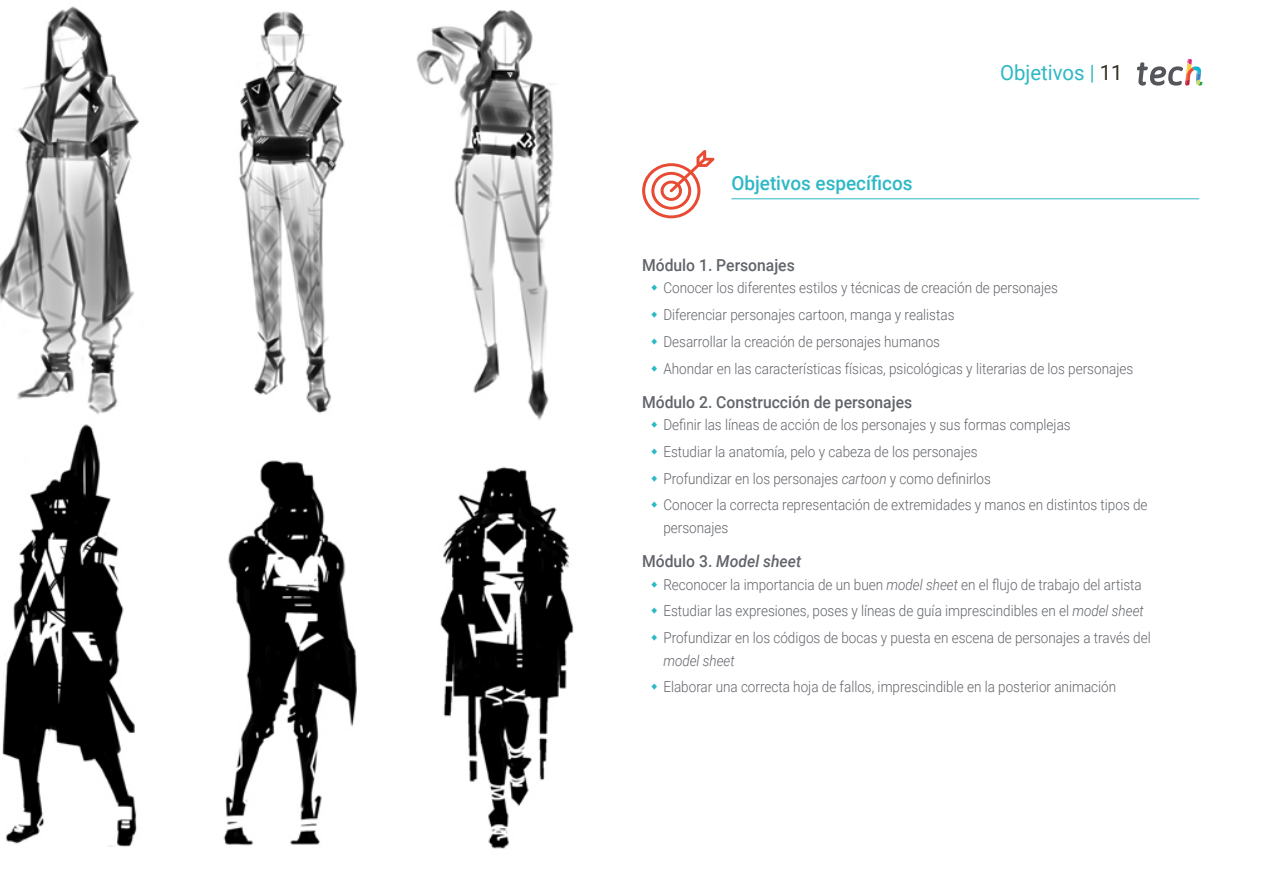
<style>
.page{position:relative;width:1263px;height:893px;background:#fff}
.page>*{position:absolute;margin:0;border:0;box-sizing:border-box;transform-origin:0 0}
.t1{font:21px "Roboto";color:#2db8c5}
.t2{font:500 19.5px "Roboto";color:#2db8c5}
.t3{font:500 16.5px "Roboto";color:#61646a;scale:.95 1}
.t4{font:italic 500 16.5px "Roboto";color:#61646a;scale:.95 1}
.t5{font:300 15px/26.7px "Roboto";color:#61646a;scale:.9 1}
.t6{font:italic 300 15px "Roboto";color:#61646a;scale:.9 1}
.s1{color:#312e20}
.s2{font-style:italic}
.s3{font-style:normal}
</style>
<div class="page">
<hr style="left:731px;top:198px;width:468px;height:1px;background:#2db8c5">
<svg style="left:642px;top:150px;width:72px;height:68px"></svg>
<img style="left:0;top:6px;width:574px;height:843px">
<svg style="left:1137px;top:59px;width:65px;height:27px"></svg>
<h2 class="t2" style="left:731px;top:169px;width:183px">Objetivos específicos</h2>
<h1 class="t1" style="left:1000px;top:57px;width:124px">Objetivos | <span class="s1">11</span></h1>
<p class="t3" style="left:642px;top:254px;width:162px">Módulo 1. Personajes</p>
<p class="t5" style="left:663px;top:274px;width:523px">Conocer los diferentes estilos y técnicas de creación de personajes<br>Diferenciar personajes cartoon, manga y realistas<br>Desarrollar la creación de personajes humanos<br>Ahondar en las características físicas, psicológicas y literarias de los personajes</p>
<p class="t3" style="left:642px;top:390px;width:286px">Módulo 2. Construcción de personajes</p>
<p class="t5" style="left:663px;top:411px;width:539px">Definir las líneas de acción de los personajes y sus formas complejas<br>Estudiar la anatomía, pelo y cabeza de los personajes<br>Profundizar en los personajes <span class="s2">cartoon</span> y como definirlos<br>Conocer la correcta representación de extremidades y manos en distintos tipos de</p>
<p class="t5" style="left:663px;top:514px;width:74px">personajes</p>
<p class="t4" style="left:642px;top:550px;width:169px"><span class="s3">Módulo 3.</span> Model sheet</p>
<p class="t5" style="left:663px;top:570px;width:543px">Reconocer la importancia de un buen <span class="s2">model sheet</span> en el flujo de trabajo del artista<br>Estudiar las expresiones, poses y líneas de guía imprescindibles en el <span class="s2">model sheet<br></span>Profundizar en los códigos de bocas y puesta en escena de personajes a través del</p>
<p class="t6" style="left:663px;top:650px;width:81px">model sheet</p>
<p class="t5" style="left:663px;top:673px;width:505px">Elaborar una correcta hoja de fallos, imprescindible en la posterior animación</p>
</div>
